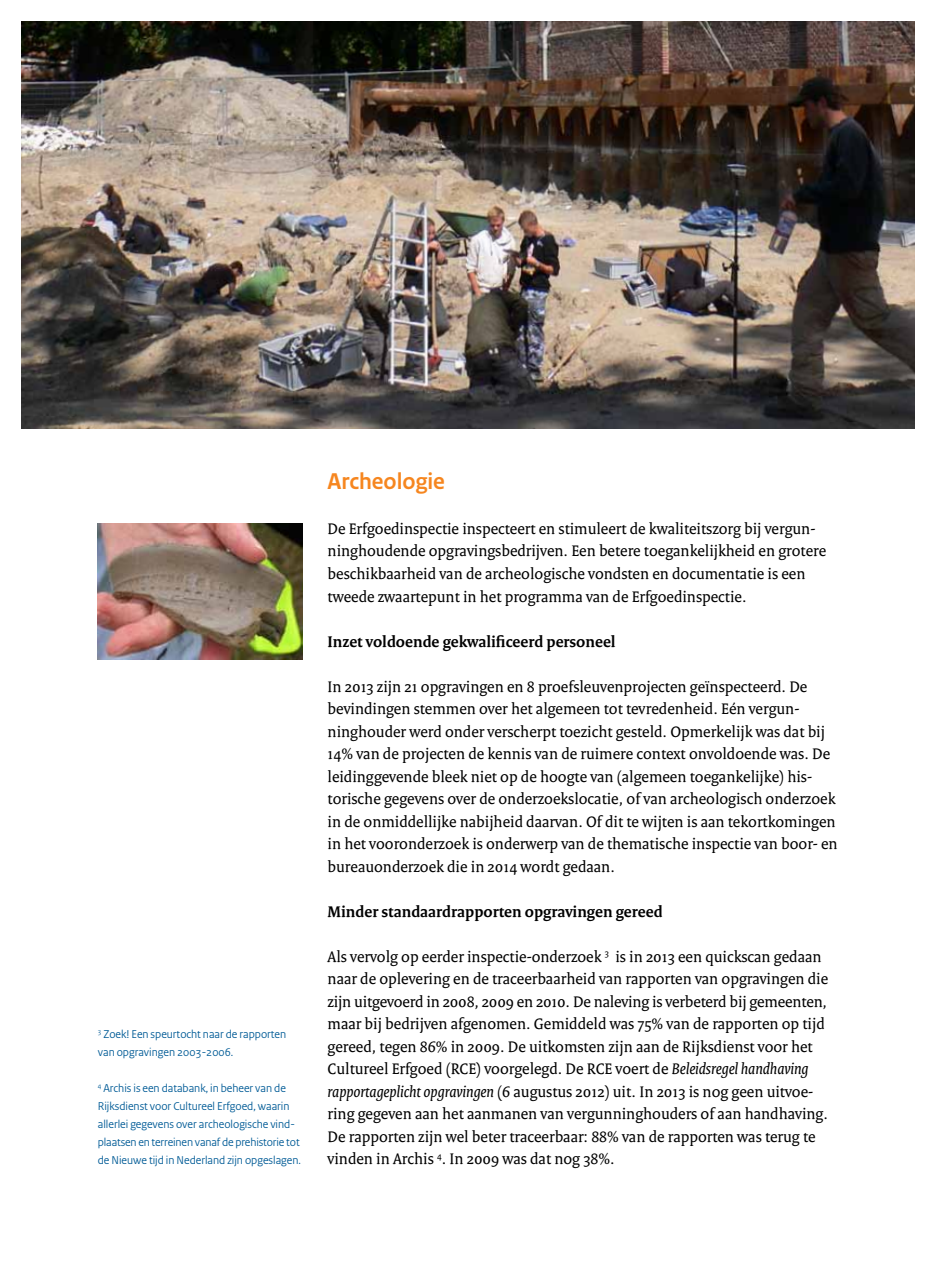
<style>
.page{position:relative;width:936px;height:1263px;background:#fff}
.page>*{position:absolute;margin:0;border:0;box-sizing:border-box;transform-origin:0 0}
.t1{font:700 24px "Rijksoverheid Sans";color:#f6861f}
.t2{font:16.5px/22.5px "Rijksoverheid Serif";color:#000}
.t3{font:700 16.5px "Rijksoverheid Serif";color:#000}
.t4{font:12px/18px "Rijksoverheid Sans";color:#005b96}
.s1{font-style:italic}
</style>
<div class="page">
<img style="left:21px;top:21px;width:893px;height:407px">
<img style="left:98px;top:523px;width:204px;height:136px">
<p class="t4" style="left:98px;top:1025px;width:190px"><sup>3</sup> Zoek! Een speurtocht naar de rapporten van opgravingen 2003-2006.</p>
<p class="t4" style="left:98px;top:1079px;width:204px"><sup>4</sup> Archis is een databank, in beheer van de Rijksdienst voor Cultureel Erfgoed, waarin allerlei gegevens over archeologische vind&shy;plaatsen en terreinen vanaf de prehistorie tot de Nieuwe tijd in Nederland zijn opgeslagen.</p>
<h1 class="t1" style="left:327px;top:468px;width:119px">Archeologie</h1>
<p class="t2" style="left:327px;top:517px;width:500px">De Erfgoedinspectie inspecteert en stimuleert de kwaliteitszorg bij vergun&shy;ninghoudende opgravingsbedrijven. Een betere toegankelijkheid en grotere beschikbaarheid van de archeologische vondsten en documentatie is een tweede zwaartepunt in het programma van de Erfgoedinspectie.</p>
<p class="t3" style="left:327px;top:631px;width:289px">Inzet voldoende gekwalificeerd personeel</p>
<p class="t2" style="left:327px;top:675px;width:511px">In 2013 zijn 21 opgravingen en 8 proefsleuvenprojecten geïnspecteerd. De bevindingen stemmen over het algemeen tot tevredenheid. Eén vergun&shy;ninghouder werd onder verscherpt toezicht gesteld. Opmerkelijk was dat bij 14% van de projecten de kennis van de ruimere context onvoldoende was. De leidinggevende bleek niet op de hoogte van (algemeen toegankelijke) his&shy;torische gegevens over de onderzoekslocatie, of van archeologisch onderzoek in de onmiddellijke nabijheid daarvan. Of dit te wijten is aan tekortkomingen in het vooronderzoek is onderwerp van de thematische inspectie van boor- en bureauonderzoek die in 2014 wordt gedaan.</p>
<p class="t3" style="left:327px;top:901px;width:336px">Minder standaardrapporten opgravingen gereed</p>
<p class="t2" style="left:327px;top:945px;width:502px">Als vervolg op eerder inspectie-onderzoek <sup>3</sup> is in 2013 een quickscan gedaan naar de oplevering en de traceerbaarheid van rapporten van opgravingen die zijn uitgevoerd in 2008, 2009 en 2010. De naleving is verbeterd bij gemeenten, maar bij bedrijven afgenomen. Gemiddeld was 75% van de rapporten op tijd gereed, tegen 86% in 2009. De uitkomsten zijn aan de Rijksdienst voor het Cultureel Erfgoed (RCE) voorgelegd. De RCE voert de <span class="s1">Beleidsregel handhaving rapportageplicht opgravingen</span> (6 augustus 2012) uit. In 2013 is nog geen uitvoe&shy;ring gegeven aan het aanmanen van vergunninghouders of aan handhaving.<br>De rapporten zijn wel beter traceerbaar: 88% van de rapporten was terug te vinden in Archis <sup>4</sup>. In 2009 was dat nog 38%.</p>
</div>
